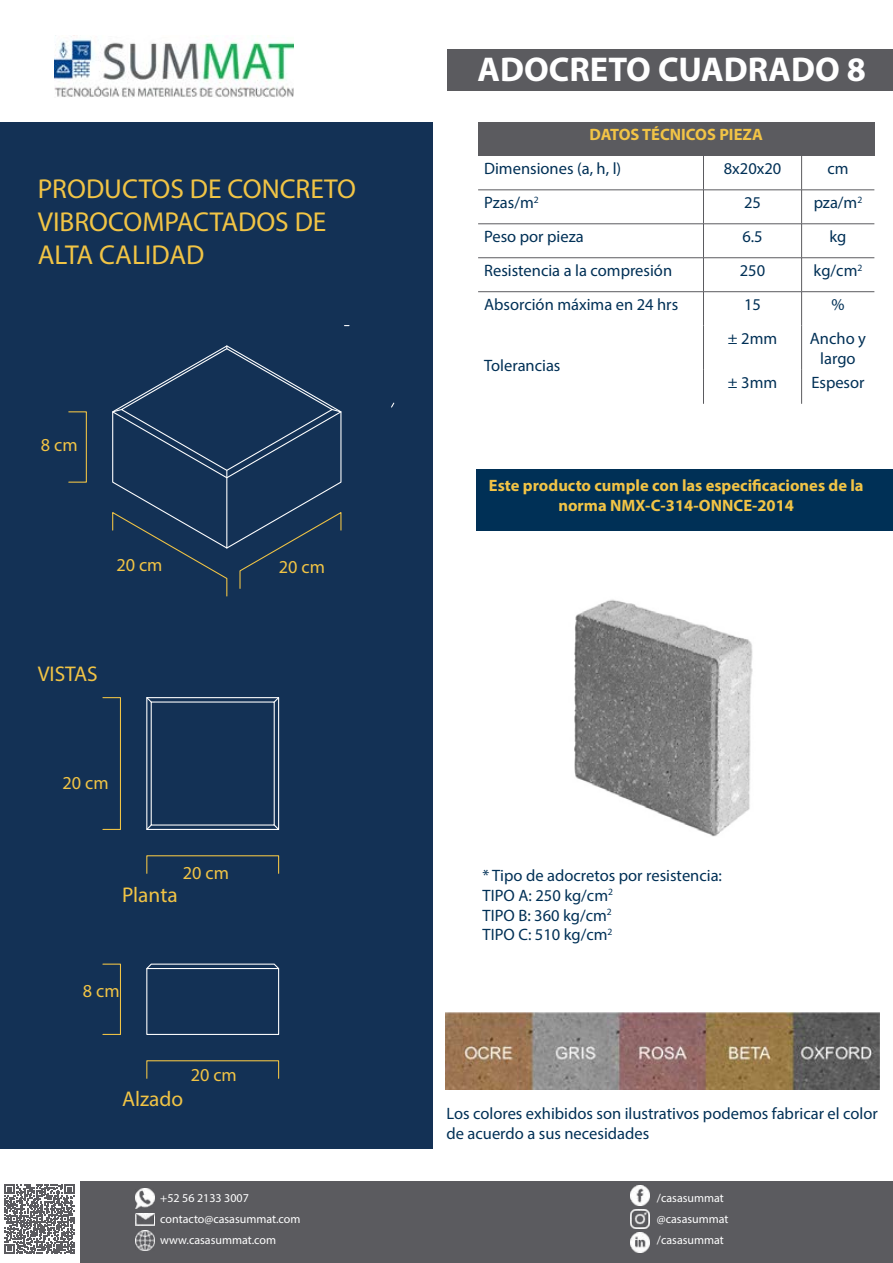
<style>
.page{position:relative;width:893px;height:1263px;background:#fff}
.page>*{position:absolute;margin:0;border:0;box-sizing:border-box;transform-origin:0 0}
.t1{font:700 34.5px "Myriad Pro";color:#fff}
.t2{font:27.45px/32.8px "Myriad Pro";color:#f1c445}
.t3{font:21.3px "Myriad Pro";color:#f1c445}
.t4{font:18.3px "Myriad Pro";color:#f1c445}
.t5{font:16.5px/19.8px "Myriad Pro";color:#003056}
.t6{font:700 16.5px/19.8px "Myriad Pro";color:#f2c446;text-align:center}
.t7{font:12px "Myriad Pro";color:#fff}
</style>
<div class="page">
<div style="left:447px;top:49px;width:446px;height:42px;background:#5b5b5f"></div>
<svg style="left:5px;top:1184px;width:69px;height:70px"></svg>
<div style="left:80px;top:1182px;width:813px;height:81px;background:#5b5b5f"></div>
<img style="left:630px;top:1186px;width:20px;height:19px">
<img style="left:630px;top:1209px;width:20px;height:20px">
<img style="left:630px;top:1232px;width:20px;height:20px">
<img style="left:135px;top:1230px;width:20px;height:20px">
<img style="left:135px;top:1188px;width:20px;height:20px">
<img style="left:135px;top:1213px;width:20px;height:12px">
<img style="left:54px;top:35px;width:240px;height:63px">
<div style="left:478px;top:122px;width:396px;height:34px;background:#5b5b5f"></div>
<hr style="left:703px;top:156px;width:1px;height:34px;background:#5b5b5f">
<hr style="left:801px;top:156px;width:1px;height:34px;background:#5b5b5f">
<hr style="left:478px;top:190px;width:225px;height:1px;background:#5b5b5f">
<hr style="left:703px;top:190px;width:99px;height:1px;background:#5b5b5f">
<hr style="left:703px;top:190px;width:1px;height:34px;background:#5b5b5f">
<hr style="left:802px;top:190px;width:72px;height:1px;background:#5b5b5f">
<hr style="left:801px;top:190px;width:1px;height:34px;background:#5b5b5f">
<hr style="left:478px;top:224px;width:225px;height:1px;background:#5b5b5f">
<hr style="left:703px;top:224px;width:99px;height:1px;background:#5b5b5f">
<hr style="left:703px;top:224px;width:1px;height:34px;background:#5b5b5f">
<hr style="left:802px;top:224px;width:72px;height:1px;background:#5b5b5f">
<hr style="left:801px;top:224px;width:1px;height:34px;background:#5b5b5f">
<hr style="left:478px;top:257px;width:225px;height:1px;background:#5b5b5f">
<hr style="left:703px;top:257px;width:99px;height:1px;background:#5b5b5f">
<hr style="left:703px;top:258px;width:1px;height:33px;background:#5b5b5f">
<hr style="left:802px;top:257px;width:72px;height:1px;background:#5b5b5f">
<hr style="left:801px;top:258px;width:1px;height:33px;background:#5b5b5f">
<hr style="left:478px;top:291px;width:225px;height:1px;background:#5b5b5f">
<hr style="left:703px;top:291px;width:99px;height:1px;background:#5b5b5f">
<hr style="left:703px;top:292px;width:1px;height:34px;background:#5b5b5f">
<hr style="left:802px;top:291px;width:72px;height:1px;background:#5b5b5f">
<hr style="left:801px;top:292px;width:1px;height:34px;background:#5b5b5f">
<hr style="left:703px;top:326px;width:1px;height:44px;background:#5b5b5f">
<hr style="left:801px;top:326px;width:1px;height:44px;background:#5b5b5f">
<hr style="left:703px;top:370px;width:1px;height:34px;background:#5b5b5f">
<hr style="left:801px;top:370px;width:1px;height:34px;background:#5b5b5f">
<div style="left:0;top:122px;width:433px;height:1026px;background:#133155"></div>
<svg style="left:391px;top:402px;width:4px;height:6px"></svg>
<div style="left:146px;top:697px;width:133px;height:133px;border:1px solid #fff"></div>
<div style="left:151px;top:701px;width:124px;height:124px;border:1px solid #fff"></div>
<div style="left:146px;top:968px;width:133px;height:67px;border:1px solid #fff"></div>
<div style="left:146px;top:855px;width:133px;height:19px;border:1px solid #f1c445"></div>
<div style="left:102px;top:697px;width:19px;height:133px;border:1px solid #f1c445"></div>
<svg style="left:273px;top:697px;width:7px;height:6px"></svg>
<svg style="left:146px;top:697px;width:7px;height:6px"></svg>
<svg style="left:146px;top:823px;width:7px;height:7px"></svg>
<svg style="left:273px;top:823px;width:7px;height:7px"></svg>
<div style="left:146px;top:1060px;width:133px;height:19px;border:1px solid #f1c445"></div>
<div style="left:102px;top:963px;width:19px;height:72px;border:1px solid #f1c445"></div>
<svg style="left:112px;top:345px;width:230px;height:252px"></svg>
<div style="left:68px;top:411px;width:19px;height:72px;border:1px solid #f1c445"></div>
<svg style="left:146px;top:963px;width:134px;height:7px"></svg>
<div style="left:476px;top:469px;width:417px;height:61px;background:#003056"></div>
<img style="left:574px;top:599px;width:179px;height:238px">
<img style="left:445px;top:1013px;width:435px;height:76px">
<h2 class="t2" style="left:38px;top:172px;width:320px">PRODUCTOS DE CONCRETO<br>VIBROCOMPACTADOS DE<br>ALTA CALIDAD</h2>
<p class="t4" style="left:41px;top:433px;width:38px">8 cm</p>
<p class="t4" style="left:116px;top:553px;width:48px">20 cm</p>
<p class="t3" style="left:38px;top:660px;width:62px">VISTAS</p>
<p class="t4" style="left:63px;top:771px;width:48px">20 cm</p>
<p class="t4" style="left:183px;top:862px;width:48px">20 cm</p>
<p class="t3" style="left:122px;top:882px;width:57px">Planta</p>
<p class="t4" style="left:83px;top:979px;width:38px">8 cm</p>
<p class="t3" style="left:122px;top:1085px;width:63px">Alzado</p>
<p class="t4" style="left:191px;top:1063px;width:48px">20 cm</p>
<p class="t4" style="left:279px;top:556px;width:48px">20 cm</p>
<h1 class="t1" style="left:477px;top:47px;width:390px">ADOCRETO CUADRADO 8</h1>
<p class="t6" style="left:590px;top:124px;width:175px">DATOS TÉCNICOS PIEZA</p>
<p class="t5" style="left:484px;top:159px;width:139px">Dimensiones (a, h, l)</p>
<p class="t5" style="left:724px;top:159px;width:59px">8x20x20</p>
<p class="t5" style="left:827px;top:159px;width:23px">cm</p>
<p class="t5" style="left:484px;top:193px;width:56px">Pzas/m<sup>2</sup></p>
<p class="t5" style="left:744px;top:193px;width:18px">25</p>
<p class="t5" style="left:814px;top:193px;width:50px">pza/m<sup>2</sup></p>
<p class="t5" style="left:484px;top:226px;width:101px">Peso por pieza</p>
<p class="t5" style="left:742px;top:226px;width:22px">6.5</p>
<p class="t5" style="left:829px;top:226px;width:18px">kg</p>
<p class="t5" style="left:484px;top:260px;width:190px">Resistencia a la compresión</p>
<p class="t5" style="left:740px;top:260px;width:27px">250</p>
<p class="t5" style="left:814px;top:260px;width:50px">kg/cm<sup>2</sup></p>
<p class="t5" style="left:484px;top:294px;width:196px">Absorción máxima en 24 hrs</p>
<p class="t5" style="left:744px;top:294px;width:18px">15</p>
<p class="t5" style="left:831px;top:294px;width:15px">%</p>
<p class="t5" style="left:484px;top:355px;width:78px">Tolerancias</p>
<p class="t5" style="left:728px;top:328px;width:51px">± 2mm</p>
<p class="t5" style="left:810px;top:328px;width:58px;text-align:center">Ancho y largo</p>
<p class="t5" style="left:728px;top:372px;width:51px">± 3mm</p>
<p class="t5" style="left:811px;top:372px;width:55px">Espesor</p>
<p class="t6" style="left:489px;top:475px;width:376px">Este producto cumple con las especificaciones de la norma NMX-C-314-ONNCE-2014</p>
<p class="t5" style="left:483px;top:865px;width:241px">* Tipo de adocretos por resistencia:<br>TIPO A: 250 kg/cm<sup>2<br></sup>TIPO B: 360 kg/cm<sup>2<br></sup>TIPO C: 510 kg/cm<sup>2</sup></p>
<p class="t5" style="left:446px;top:1104px;width:433px">Los colores exhibidos son ilustrativos podemos fabricar el color de acuerdo a sus necesidades</p>
<p class="t7" style="left:160px;top:1191px;width:90px">+52 56 2133 3007</p>
<p class="t7" style="left:657px;top:1191px;width:68px">/casasummat</p>
<p class="t7" style="left:160px;top:1211px;width:142px">contacto@casasummat.com</p>
<p class="t7" style="left:657px;top:1211px;width:73px">@casasummat</p>
<p class="t7" style="left:160px;top:1232px;width:117px">www.casasummat.com</p>
<p class="t7" style="left:657px;top:1232px;width:68px">/casasummat</p>
</div>
